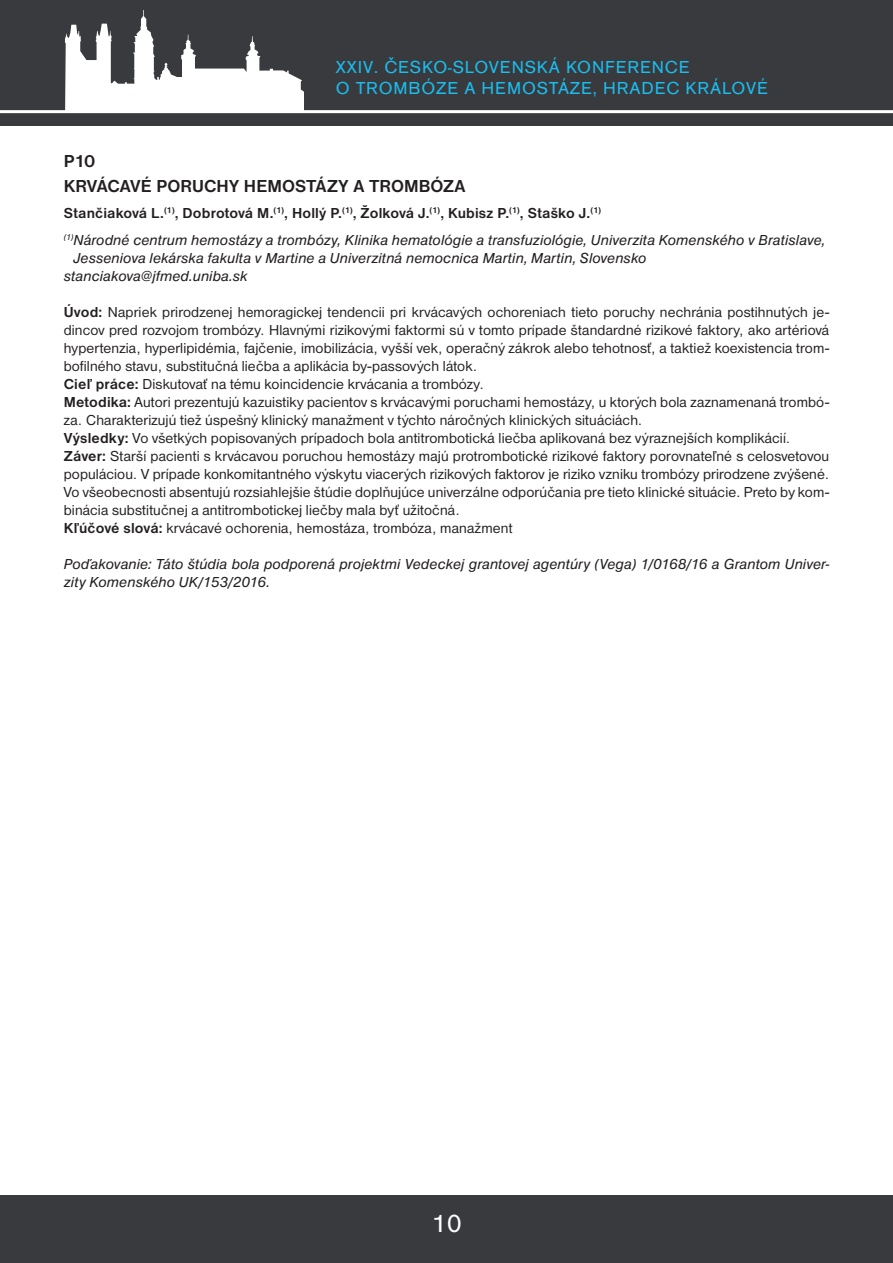
<style>
.page{position:relative;width:893px;height:1263px;background:#fff}
.page>*{position:absolute;margin:0;border:0;box-sizing:border-box;transform-origin:0 0}
.t1{font:27px "Accius TCE";color:#fff}
.t2{font:18px/21px "Accius TCE";letter-spacing:.05em;color:#1abef0}
.kapitola{font:700 18px "Nimbus Sans DCE";letter-spacing:.005em;color:#231f20}
.poster{font:700 18px "Nimbus Sans DCE";color:#231f20}
.Normálny{font:15px/18px "Nimbus Sans DCE";letter-spacing:.01em;color:#231f20;text-align:justify}
.prace{font:italic 15px/18px "Nimbus Sans DCE";letter-spacing:.005em;color:#231f20}
.Normálny-2{font:italic 15px/18px "Nimbus Sans DCE";letter-spacing:.005em;color:#231f20}
.jmena{font:700 15px "Nimbus Sans DCE";letter-spacing:.01em;color:#231f20}
.s1{font-weight:700}
</style>
<div class="page">
<div style="left:0;top:0;width:893px;height:125px;background:#393a3e"></div>
<svg style="left:65px;top:10px;width:239px;height:100px"></svg>
<hr style="left:0;top:110px;width:893px;height:3px;background:#fff">
<div style="left:0;top:1195px;width:893px;height:68px;background:#393a3e"></div>
<p class="t2" style="left:336px;top:57px;width:433px">XXIV. ČESKO-SLOVENSKÁ KONFERENCE<br>O TROMBÓZE A HEMOSTÁZE, HRADEC KRÁLOVÉ</p>
<p class="poster" style="left:64px;top:150px;width:33px">P10</p>
<p class="kapitola" style="left:64px;top:176px;width:403px">KRVÁCAVÉ PORUCHY HEMOSTÁZY A TROMBÓZA</p>
<p class="jmena" style="left:64px;top:205px;width:539px">Stančiaková L.<sup>(1)</sup>, Dobrotová M.<sup>(1)</sup>, Hollý P.<sup>(1)</sup>, Žolková J.<sup>(1)</sup>, Kubisz P.<sup>(1)</sup>, Staško J.<sup>(1)</sup></p>
<p class="prace" style="left:73px;top:231px;width:753px;text-indent:-10px"><sup>(1)</sup>Národné centrum hemostázy a trombózy, Klinika hematológie a transfuziológie, Univerzita Komenského v Bratislave,<br>Jesseniova lekárska fakulta v Martine a Univerzitná nemocnica Martin, Martin, Slovensko</p>
<p class="prace" style="left:64px;top:267px;width:186px">stanciakova@jfmed.uniba.sk</p>
<p class="Normálny" style="left:64px;top:303px;width:767px"><span class="s1">Úvod:</span> Napriek prirodzenej hemoragickej tendencii pri krvácavých ochoreniach tieto poruchy nechránia postihnutých je&shy;dincov pred rozvojom trombózy. Hlavnými rizikovými faktormi sú v tomto prípade štandardné rizikové faktory, ako artériová hypertenzia, hyperlipidémia, fajčenie, imobilizácia, vyšší vek, operačný zákrok alebo tehotnosť, a taktiež koexistencia trom&shy;bofilného stavu, substitučná liečba a aplikácia by‑passových látok.</p>
<p class="Normálny" style="left:64px;top:375px;width:422px"><span class="s1">Cieľ práce:</span> Diskutovať na tému koincidencie krvácania a trombózy.</p>
<p class="Normálny" style="left:64px;top:393px;width:767px"><span class="s1">Metodika:</span> Autori prezentujú kazuistiky pacientov s krvácavými poruchami hemostázy, u ktorých bola zaznamenaná trombó&shy;za. Charakterizujú tiež úspešný klinický manažment v týchto náročných klinických situáciách.</p>
<p class="Normálny" style="left:64px;top:429px;width:728px"><span class="s1">Výsledky:</span> Vo všetkých popisovaných prípadoch bola antitrombotická liečba aplikovaná bez výraznejších komplikácií.</p>
<p class="Normálny" style="left:64px;top:447px;width:767px"><span class="s1">Záver:</span> Starší pacienti s krvácavou poruchou hemostázy majú protrombotické rizikové faktory porovnateľné s celosvetovou populáciou. V prípade konkomitantného výskytu viacerých rizikových faktorov je riziko vzniku trombózy prirodzene zvýšené.<br>Vo všeobecnosti absentujú rozsiahlejšie štúdie doplňujúce univerzálne odporúčania pre tieto klinické situácie. Preto by kom&shy;binácia substitučnej a antitrombotickej liečby mala byť užitočná.</p>
<p class="Normálny" style="left:64px;top:519px;width:450px"><span class="s1">Kľúčové slová:</span> krvácavé ochorenia, hemostáza, trombóza, manažment</p>
<p class="Normálny-2" style="left:64px;top:555px;width:767px">Poďakovanie: Táto štúdia bola podporená projektmi Vedeckej grantovej agentúry (Vega) 1/0168/16 a Grantom Univer&shy;zity Komenského UK/153/2016.</p>
<h1 class="t1" style="left:431px;top:1208px;width:32px">10</h1>
</div>
